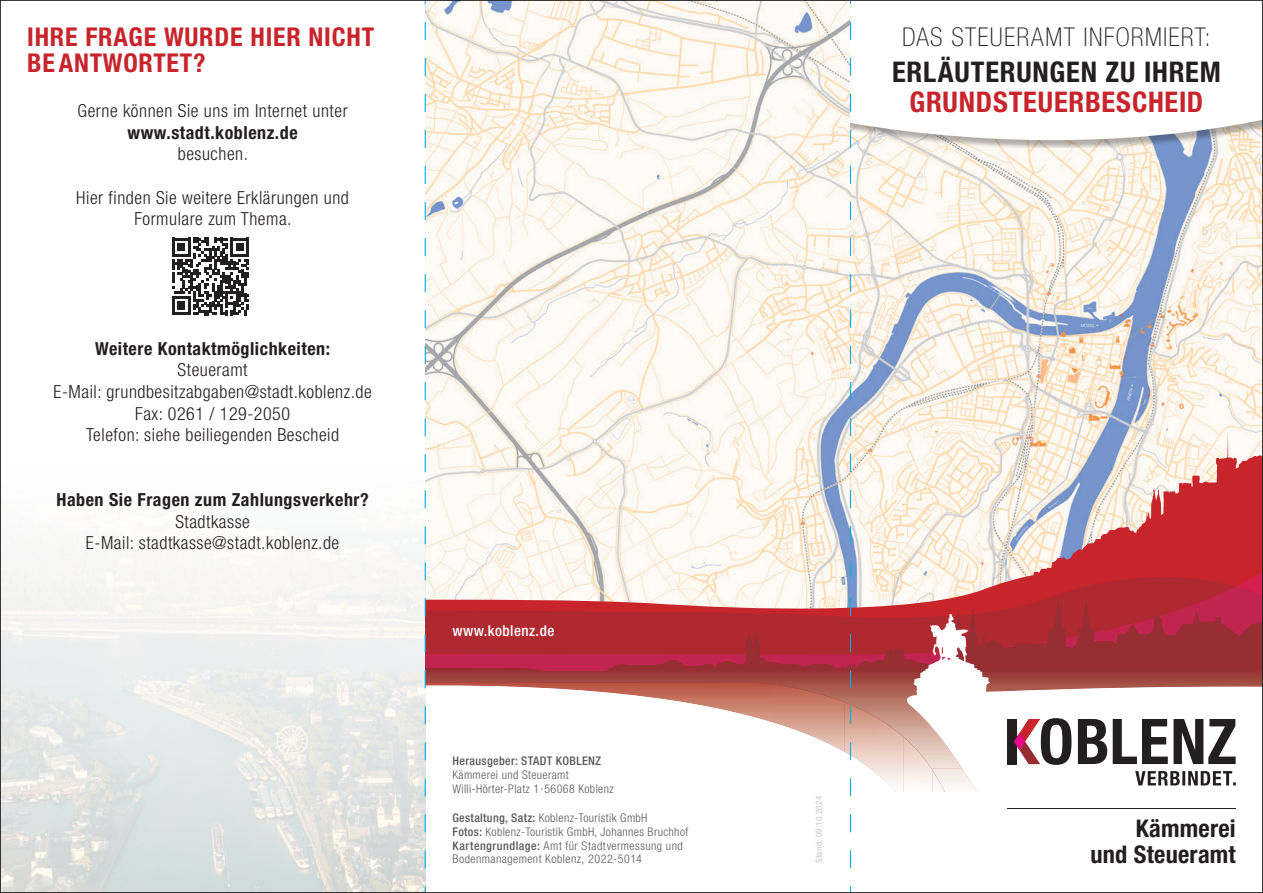
<style>
.page{position:relative;width:1263px;height:893px;background:#fff}
.page>*{position:absolute;margin:0;border:0;box-sizing:border-box;transform-origin:0 0}
.t1{font:700 condensed 28.5px "Helvetica Neue LT Std";letter-spacing:.025em;color:#231f20}
.t2{font:700 condensed 28.5px "Helvetica Neue LT Std";letter-spacing:.025em;color:#c8242b}
.t3{font:700 condensed 25.95px/26px "Helvetica Neue LT Std";letter-spacing:.03em;color:#c8242b}
.t4{font:100 condensed 25.95px "Helvetica Neue LT Std";letter-spacing:.05em;color:#231f20}
.t5{font:700 condensed 24.3px/25.8px "Helvetica Neue LT Std";letter-spacing:.01em;color:#231f20;text-align:right}
.t6{font:300 condensed 18px/21.6px "Helvetica Neue LT Std";letter-spacing:.03em;color:#231f20;text-align:center}
.t7{font:700 condensed 18px "Helvetica Neue LT Std";letter-spacing:.03em;color:#231f20}
.t8{font:500 condensed 15px "Helvetica Neue LT Std";letter-spacing:.03em;color:#fff}
.t9{font:300 condensed 12px/13.8px "Helvetica Neue LT Std";letter-spacing:.03em;color:#57585a}
.t10{font:500 condensed 12px "Helvetica Neue LT Std";letter-spacing:.03em;color:#57585a}
.t11{font:500 condensed 9px "Helvetica Neue LT Std";letter-spacing:.03em;color:#d1d2d4}
.s1{font-weight:500}
</style>
<div class="page">
<img style="left:426px;top:2px;width:835px;height:422px">
<svg style="left:426px;top:424px;width:835px;height:162px;fill:#fdf8f3"></svg>
<svg style="left:426px;top:586px;width:487px;height:12px;fill:#fdf9f3"></svg>
<svg style="left:426px;top:598px;width:487px;height:72px;background:#b83943"></svg>
<svg style="left:913px;top:453px;width:348px;height:217px"></svg>
<img style="left:477px;top:684px;width:290px;height:14px">
<img style="left:771px;top:698px;width:73px;height:42px">
<img style="left:678px;top:698px;width:93px;height:14px">
<img style="left:844px;top:712px;width:30px;height:45px">
<img style="left:903px;top:740px;width:15px;height:52px">
<img style="left:824px;top:740px;width:21px;height:1px">
<img style="left:426px;top:670px;width:487px;height:14px">
<img style="left:990px;top:670px;width:271px;height:14px">
<img style="left:767px;top:684px;width:146px;height:14px">
<img style="left:990px;top:684px;width:271px;height:5px">
<img style="left:832px;top:698px;width:69px;height:14px">
<img style="left:866px;top:712px;width:60px;height:14px">
<img style="left:889px;top:726px;width:37px;height:14px">
<img style="left:907px;top:740px;width:36px;height:14px">
<img style="left:920px;top:754px;width:23px;height:14px">
<img style="left:931px;top:768px;width:40px;height:24px">
<img style="left:426px;top:685px;width:91px;height:13px">
<img style="left:516px;top:687px;width:103px;height:11px">
<img style="left:619px;top:694px;width:59px;height:7px">
<img style="left:901px;top:695px;width:25px;height:18px">
<img style="left:970px;top:689px;width:97px;height:94px">
<img style="left:1072px;top:687px;width:189px;height:77px">
<img style="left:677px;top:701px;width:74px;height:16px">
<img style="left:926px;top:721px;width:17px;height:20px">
<img style="left:751px;top:716px;width:44px;height:24px">
<svg style="left:919px;top:713px;width:7px;height:8px"></svg>
<img style="left:794px;top:730px;width:30px;height:12px">
<img style="left:824px;top:741px;width:29px;height:52px">
<img style="left:943px;top:741px;width:27px;height:28px">
<img style="left:854px;top:757px;width:28px;height:21px">
<img style="left:882px;top:778px;width:15px;height:14px">
<svg style="left:962px;top:769px;width:8px;height:12px"></svg>
<img style="left:971px;top:782px;width:265px;height:10px">
<img style="left:913px;top:670px;width:77px;height:34px">
<svg style="left:1135px;top:771px;width:101px;height:14px"></svg>
<div style="left:1007px;top:719px;width:10px;height:45px;background:#231f20"></div>
<svg style="left:1014px;top:718px;width:221px;height:47px"></svg>
<hr style="left:1007px;top:808px;width:229px;height:1px;background:#231f20">
<svg style="left:851px;top:2px;width:410px;height:146px"></svg>
<img style="left:2px;top:457px;width:423px;height:434px">
<svg style="left:172px;top:238px;width:77px;height:77px"></svg>
<svg style="left:425px;top:2px;width:1px;height:889px"></svg>
<svg style="left:850px;top:2px;width:1px;height:889px"></svg>
<h2 class="t3" style="left:27px;top:23px;width:348px">IHRE FRAGE WURDE HIER NICHT<br>BE ANTWORTET?</h2>
<h2 class="t4" style="left:902px;top:22px;width:310px">DAS STEUERAMT INFORMIERT:</h2>
<h1 class="t1" style="left:892px;top:55px;width:330px">ERLÄUTERUNGEN ZU IHREM</h1>
<h1 class="t2" style="left:909px;top:85px;width:295px">GRUNDSTEUERBESCHEID</h1>
<p class="t6" style="left:78px;top:100px;width:272px">Gerne können Sie uns im Internet unter</p>
<p class="t7" style="left:128px;top:122px;width:172px">www.stadt.koblenz.de</p>
<p class="t6" style="left:178px;top:143px;width:72px">besuchen.</p>
<p class="t6" style="left:76px;top:186px;width:274px">Hier finden Sie weitere Erklärungen und<br>Formulare zum Thema.</p>
<p class="t7" style="left:95px;top:338px;width:236px">Weitere Kontaktmöglichkeiten:</p>
<p class="t6" style="left:53px;top:359px;width:320px">Steueramt<br>E-Mail: grundbesitzabgaben@stadt.koblenz.de<br>Fax: 0261 / 129-2050<br>Telefon: siehe beiliegenden Bescheid</p>
<p class="t7" style="left:56px;top:489px;width:314px">Haben Sie Fragen zum Zahlungsverkehr?</p>
<p class="t6" style="left:86px;top:510px;width:255px">Stadtkasse<br>E-Mail: stadtkasse@stadt.koblenz.de</p>
<p class="t8" style="left:452px;top:621px;width:103px">www.koblenz.de</p>
<p class="t10" style="left:452px;top:753px;width:150px">Herausgeber: STADT KOBLENZ</p>
<p class="t9" style="left:452px;top:768px;width:163px;line-height:14.2px">Kämmerei und Steueramt<br>Willi-Hörter-Platz 1·56068 Koblenz</p>
<p class="t9" style="left:452px;top:811px;width:237px"><span class="s1">Gestaltung, Satz:</span> Koblenz-Touristik GmbH<br><span class="s1">Fotos:</span> Koblenz-Touristik GmbH, Johannes Bruchhof <span class="s1">Kartengrundlage:</span> Amt für Stadtvermessung und Bodenmanagement Koblenz, 2022-5014</p>
<p class="t11" style="left:813px;top:863px;width:69px;rotate:-90deg">Stand: 09.10.2024</p>
<h3 class="t5" style="left:1090px;top:816px;width:147px">Kämmerei<br>und Steueramt</h3>
</div>
